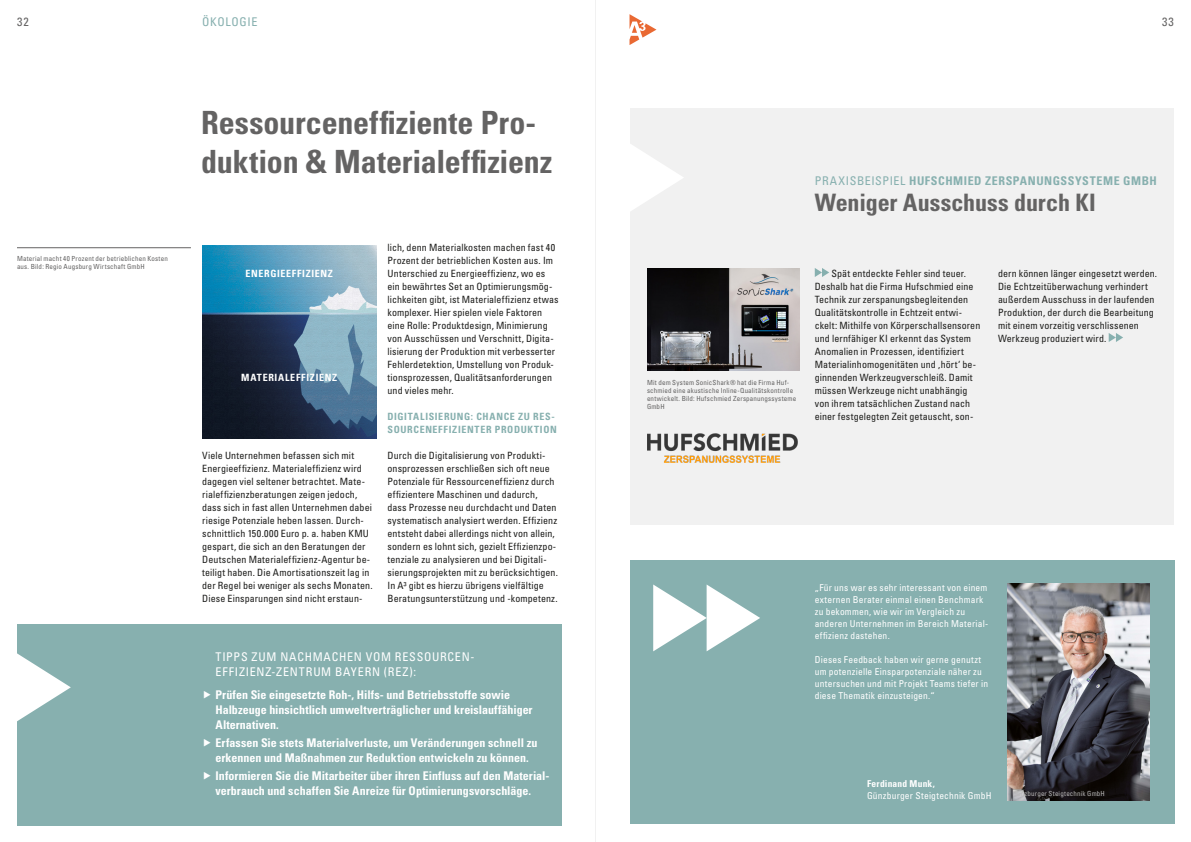
<style>
.page{position:relative;width:1191px;height:842px;background:#fff}
.page>*{position:absolute;margin:0;border:0;box-sizing:border-box;transform-origin:0 0}
.t1{font:700 condensed 32px/39px "Univers LT Std";letter-spacing:-.005em;color:#646363}
.Absatzformat_3{font:700 condensed 24px "Univers LT Std";letter-spacing:-.005em;color:#646363}
.t2{font:700 condensed 12px/15px "Univers LT Std";color:#fff}
.Überschrift{font:condensed 12px/15px "Univers LT Std";letter-spacing:.065em;color:#fff}
.t3{font:700 condensed 12px "Univers LT Std";letter-spacing:.045em;color:#87b0af}
.t4{font:condensed 12px "Univers LT Std";letter-spacing:.055em;color:#87b0af}
.t5{font:condensed 12px "Univers LT Std";color:#646363}
.Seite_Fliesstext{font:condensed 10px/13px "Univers LT Std";letter-spacing:.01em;color:#1d1d1b}
.Seite_Fliesstext_Unt{font:condensed 10px/13px "Univers LT Std";letter-spacing:.005em;color:#1d1d1b}
.Fließtext_Überschrif{font:700 condensed 10px/13px "Univers LT Std";letter-spacing:.065em;color:#87b0af}
.Fließtext_Überschrif-2{font:700 condensed 10px "Univers LT Std";letter-spacing:.07em;color:#fff}
.Intro{font:condensed 9.5px/12px "Univers LT Std";letter-spacing:.02em;color:#fff}
.Intro-2{font:700 condensed 9.5px "Univers LT Std";letter-spacing:.02em;color:#fff}
.t6{font:condensed 7px/8px "Univers LT Std";letter-spacing:.025em;color:#646363}
.t7{font:condensed 7px "Univers LT Std";letter-spacing:.025em;color:#b8b7b7}
.s1{font-weight:400}
</style>
<div class="page">
<svg style="left:629px;top:14px;width:27px;height:31px"></svg>
<div style="left:630px;top:108px;width:543px;height:417px;background:#f1f1f1"></div>
<svg style="left:630px;top:144px;width:53px;height:67px"></svg>
<svg style="left:814px;top:268px;width:15px;height:9px"></svg>
<svg style="left:1108px;top:333px;width:15px;height:9px"></svg>
<img style="left:647px;top:434px;width:150px;height:28px">
<img style="left:647px;top:268px;width:152px;height:103px">
<div style="left:17px;top:624px;width:544px;height:201px;background:#87b0af"></div>
<svg style="left:17px;top:653px;width:54px;height:68px"></svg>
<img style="left:202px;top:246px;width:174px;height:193px">
<div style="left:630px;top:560px;width:544px;height:264px;background:#87b0af"></div>
<img style="left:1007px;top:583px;width:142px;height:218px">
<svg style="left:653px;top:584px;width:107px;height:67px"></svg>
<hr style="left:17px;top:247px;width:174px;height:1px;background:#646363">
<hr style="left:595px;top:0;width:1px;height:842px;background:#f1f1f1">
<p class="t4" style="left:202px;top:14px;width:57px">ÖKOLOGIE</p>
<p class="t5" style="left:17px;top:14px;width:13px">32</p>
<p class="t5" style="left:1162px;top:14px;width:13px">33</p>
<p class="t6" style="left:17px;top:255px;width:152px">Material macht 40 Prozent der betrieblichen Kosten aus. Bild: Regio Augsburg Wirtschaft GmbH</p>
<p class="t1" style="left:201px;top:103px;width:352px">Ressourceneffiziente Pro&shy;duktion &amp; Materialeffizienz</p>
<p class="Fließtext_Überschrif-2" style="left:245px;top:267px;width:89px">ENERGIEEFFIZIENZ</p>
<p class="Fließtext_Überschrif-2" style="left:241px;top:371px;width:97px">MATERIALEFFIZIENZ</p>
<p class="Seite_Fliesstext" style="left:202px;top:449px;width:172px">Viele Unternehmen befassen sich mit Energieeffizienz. Materialeffizienz wird dagegen viel seltener betrachtet. Mate&shy;rialeffizienzberatungen zeigen jedoch, dass sich in fast allen Unternehmen dabei riesige Potenziale heben lassen. Durch&shy;schnittlich 150.000 Euro p. a. haben KMU gespart, die sich an den Beratungen der Deutschen Materialeffizienz-Agentur be&shy;teiligt haben. Die Amortisationszeit lag in der Regel bei weniger als sechs Monaten.<br>Diese Einsparungen sind nicht erstaun-</p>
<p class="Seite_Fliesstext" style="left:387px;top:241px;width:172px">lich, denn Materialkosten machen fast 40<br>Prozent der betrieblichen Kosten aus. Im Unterschied zu Energieeffizienz, wo es ein bewährtes Set an Optimierungsmög&shy;lichkeiten gibt, ist Materialeffizienz etwas komplexer. Hier spielen viele Faktoren eine Rolle: Produktdesign, Minimierung von Ausschüssen und Verschnitt, Digita&shy;lisierung der Produktion mit verbesserter Fehlerdetektion, Umstellung von Produk&shy;tionsprozessen, Qualitätsanforderungen und vieles mehr.</p>
<p class="Fließtext_Überschrif" style="left:387px;top:410px;width:171px">DIGITALISIERUNG: CHANCE ZU RES-<br>SOURCENEFFIZIENTER PRODUKTION</p>
<p class="Seite_Fliesstext" style="left:387px;top:449px;width:172px">Durch die Digitalisierung von Produkti&shy;onsprozessen erschließen sich oft neue Potenziale für Ressourceneffizienz durch effizientere Maschinen und dadurch, dass Prozesse neu durchdacht und Daten systematisch analysiert werden. Effizienz entsteht dabei allerdings nicht von allein, sondern es lohnt sich, gezielt Effizienzpo&shy;tenziale zu analysieren und bei Digitali&shy;sierungsprojekten mit zu berücksichtigen.<br>In A³ gibt es hierzu übrigens vielfältige Beratungsunterstützung und -kompetenz.</p>
<p class="Überschrift" style="left:215px;top:649px;width:260px">TIPPS ZUM NACHMACHEN VOM RESSOURCEN-<br>EFFIZIENZ-ZENTRUM BAYERN (REZ):</p>
<p class="t2" style="left:215px;top:687px;width:319px">Prüfen Sie eingesetzte Roh-, Hilfs- und Betriebsstoffe sowie<br>Halbzeuge hinsichtlich umweltverträglicher und kreislauffähiger<br>Alternativen.</p>
<p class="t2" style="left:215px;top:735px;width:323px">Erfassen Sie stets Materialverluste, um Veränderungen schnell zu erkennen und Maßnahmen zur Reduktion entwickeln zu können.</p>
<p class="t2" style="left:215px;top:768px;width:335px">Informieren Sie die Mitarbeiter über ihren Einfluss auf den Material&shy;verbrauch und schaffen Sie Anreize für Optimierungsvorschläge.</p>
<p class="t3" style="left:814px;top:174px;width:343px"><span class="s1">PRAXISBEISPIEL</span> HUFSCHMIED ZERSPANUNGSSYSTEME GMBH</p>
<p class="Absatzformat_3" style="left:814px;top:188px;width:282px">Weniger Ausschuss durch KI</p>
<p class="t6" style="left:647px;top:378px;width:151px">Mit dem System SonicShark® hat die Firma Huf&shy;schmied eine akustische Inline-Qualitätskontrolle entwickelt. Bild: Hufschmied Zerspanungssysteme GmbH</p>
<p class="Seite_Fliesstext_Unt" style="left:814px;top:267px;width:167px;text-indent:17px">Spät entdeckte Fehler sind teuer.<br>Deshalb hat die Firma Hufschmied eine Technik zur zerspanungsbegleitenden Qualitätskontrolle in Echtzeit entwi&shy;ckelt: Mithilfe von Körperschallsensoren und lernfähiger KI erkennt das System Anomalien in Prozessen, identifiziert Materialinhomogenitäten und ‚hört‘ be&shy;ginnenden Werkzeugverschleiß. Damit müssen Werkzeuge nicht unabhängig von ihrem tatsächlichen Zustand nach einer festgelegten Zeit getauscht, son-</p>
<p class="Seite_Fliesstext_Unt" style="left:998px;top:267px;width:161px">dern können länger eingesetzt werden.<br>Die Echtzeitüberwachung verhindert außerdem Ausschuss in der laufenden Produktion, der durch die Bearbeitung mit einem vorzeitig verschlissenen Werkzeug produziert wird.</p>
<p class="Intro" style="left:814px;top:582px;width:175px">„Für uns war es sehr interessant von einem externen Berater einmal einen Benchmark zu bekommen, wie wir im Vergleich zu anderen Unternehmen im Bereich Material&shy;effizienz dastehen.</p>
<p class="Intro" style="left:814px;top:654px;width:175px">Dieses Feedback haben wir gerne genutzt um potenzielle Einsparpotenziale näher zu untersuchen und mit Projekt Teams tiefer in diese Thematik einzusteigen.“</p>
<p class="Intro-2" style="left:867px;top:778px;width:69px">Ferdinand Munk,</p>
<p class="Intro" style="left:867px;top:789px;width:126px">Günzburger Steigtechnik GmbH</p>
<p class="t7" style="left:1012px;top:789px;width:93px">Günzburger Steigtechnik GmbH</p>
</div>
